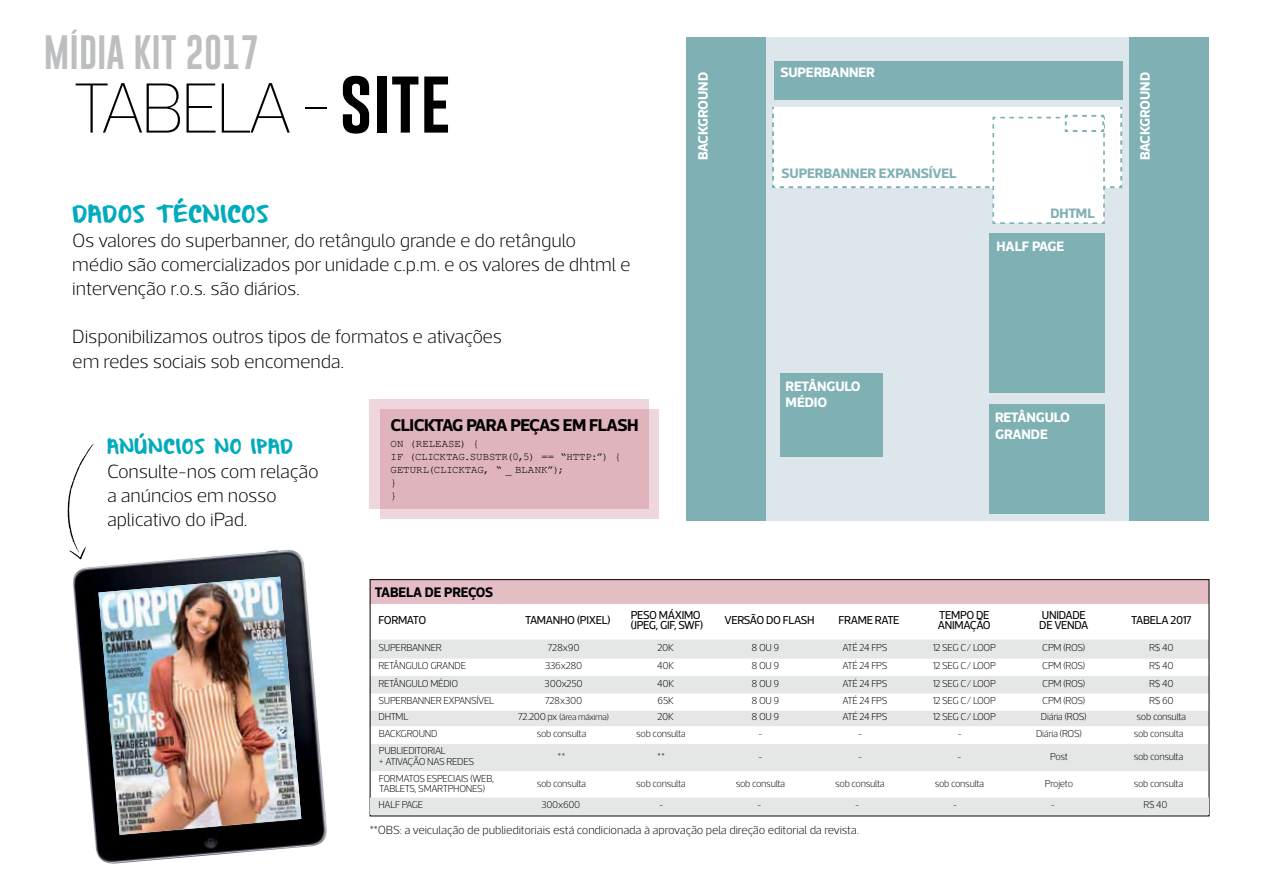
<style>
.page{position:relative;width:1263px;height:893px;background:#fff}
.page>*{position:absolute;margin:0;border:0;box-sizing:border-box;transform-origin:0 0}
.t1{font:100 72.15px "Acto";letter-spacing:-.06em;color:#000}
.t2{font:35.25px "Gobold";color:#bcbec0}
.t3{font:200 19.5px/24px "Acto";letter-spacing:-.01em;color:#000}
.t4{font:19.5px "From Where You Are";letter-spacing:.02em;color:#00abbd}
.t5{font:700 17.4px "Acto";letter-spacing:-.04em;color:#000}
.t6{font:16.5px "From Where You Are";letter-spacing:.02em;color:#00abbd}
.t7{font:700 14.1px "Acto";letter-spacing:-.015em;color:#000}
.t8{font:700 13.95px/16.6px "Acto";letter-spacing:-.01em;color:#fff}
.t9{font:700 13.95px "Acto";letter-spacing:-.01em;color:#7eb0b4}
.t10{font:200 12px "Acto";letter-spacing:-.01em;color:#000}
.t11{font:11.7px/10.2px "Acto";letter-spacing:-.03em;color:#000}
.t12{font:10.8px/12.9px "Courier New";letter-spacing:-.015em;color:#000}
.t13{font:200 10.2px/10.2px "Acto";letter-spacing:-.03em;color:#000}
.t14{font:200 10.05px "Acto";letter-spacing:-.03em;color:#000}
.t15{font:200 9.15px "Acto";letter-spacing:-.035em;color:#000}
.s1{font-family:"Gobold";font-weight:400;font-size:66.15px}
.s2{font-size:10.2px}
.s3{color:#fff}
</style>
<div class="page">
<svg style="left:370px;top:579px;width:839px;height:25px;background:#dbb5bc"></svg>
<svg style="left:370px;top:640px;width:839px;height:86px;fill:#e5e6e6"></svg>
<div style="left:370px;top:744px;width:838px;height:27px;background:#e5e6e6"></div>
<div style="left:380px;top:410px;width:279px;height:109px;background:#efd6dc"></div>
<div style="left:370px;top:400px;width:279px;height:109px;background:#e0aeb9"></div>
<svg style="left:68px;top:444px;width:26px;height:109px"></svg>
<img style="left:72px;top:550px;width:255px;height:314px">
<img style="left:98px;top:577px;width:203px;height:258px">
<div style="left:687px;top:38px;width:520px;height:483px;background:#dce6eb"></div>
<div style="left:686px;top:38px;width:79px;height:483px;background:#7eb0b4"></div>
<div style="left:1130px;top:38px;width:79px;height:483px;background:#7eb0b4"></div>
<div style="left:774px;top:61px;width:348px;height:38px;background:#7eb0b4"></div>
<div style="left:989px;top:404px;width:116px;height:110px;background:#7eb0b4"></div>
<div style="left:780px;top:373px;width:102px;height:84px;background:#7eb0b4"></div>
<div style="left:989px;top:233px;width:116px;height:159px;background:#7eb0b4"></div>
<svg style="left:772px;top:107px;width:351px;height:117px"></svg>
<div style="left:370px;top:797px;width:839px;height:18px;background:#e5e6e6"></div>
<h2 class="t2" style="left:44px;top:29px;width:217px">MÍDIA KIT 2017</h2>
<h1 class="t1" style="left:72px;top:68px;width:380px">TABELA - <span class="s1">site</span></h1>
<h3 class="t4" style="left:72px;top:205px;width:198px">DADOS TÉCNICOS</h3>
<h3 class="t3" style="left:72px;top:229px;width:560px">Os valores do superbanner, do retângulo grande e do retângulo médio são comercializados por unidade c.p.m. e os valores de dhtml e intervenção r.o.s. são diários.</h3>
<h3 class="t3" style="left:72px;top:325px;width:431px">Disponibilizamos outros tipos de formatos e ativações em redes sociais sob encomenda.</h3>
<h3 class="t6" style="left:107px;top:438px;width:188px">ANÚNCIOS NO IPAD</h3>
<h3 class="t3" style="left:107px;top:459px;width:213px">Consulte-nos com relação a anúncios em nosso aplicativo do iPad.</h3>
<h3 class="t5" style="left:391px;top:415px;width:249px">CLICKTAG PARA PEÇAS EM FLASH</h3>
<p class="t12" style="left:391px;top:437px;width:232px">ON (RELEASE) {<br>IF (CLICKTAG.SUBSTR(0,5) == “HTTP:”) {<br>GETURL(CLICKTAG, “ _ BLANK”);<br>}<br>}</p>
<h3 class="t8" style="left:780px;top:64px;width:96px">SUPERBANNER</h3>
<h3 class="t8" style="left:694px;top:160px;width:90px;rotate:-90deg">BACKGROUND</h3>
<h3 class="t8" style="left:1136px;top:160px;width:90px;rotate:-90deg">BACKGROUND</h3>
<h3 class="t9" style="left:781px;top:164px;width:177px">SUPERBANNER EXPANSÍVEL</h3>
<h3 class="t9" style="left:1050px;top:205px;width:46px">DHTML</h3>
<h3 class="t8" style="left:996px;top:238px;width:69px">HALF PAGE</h3>
<h3 class="t8" style="left:786px;top:377px;width:77px">RETÂNGULO<br>MÉDIO</h3>
<h3 class="t8" style="left:995px;top:409px;width:77px">RETÂNGULO<br>GRANDE</h3>
<h3 class="t7" style="left:375px;top:584px;width:120px">TABELA DE PREÇOS</h3>
<p class="t11" style="left:378px;top:615px;width:49px">FORMATO</p>
<p class="t11" style="left:525px;top:615px;width:87px">TAMANHO (PIXEL)</p>
<p class="t11" style="left:630px;top:610px;width:74px">PESO MÁXIMO (JPEG, GIF, SWF)</p>
<p class="t11" style="left:724px;top:615px;width:91px">VERSÃO DO FLASH</p>
<p class="t11" style="left:838px;top:615px;width:62px">FRAME RATE</p>
<p class="t11" style="left:938px;top:610px;width:54px">TEMPO DE<br>ANIMAÇÃO</p>
<p class="t11" style="left:1039px;top:610px;width:51px">UNIDADE<br>DE VENDA</p>
<p class="t11" style="left:1131px;top:615px;width:62px">TABELA 2017</p>
<p class="t13" style="left:378px;top:642px;width:65px">SUPERBANNER</p>
<p class="t13" style="left:548px;top:642px;width:33px">728x90</p>
<p class="t13" style="left:657px;top:642px;width:18px">20K</p>
<p class="t13" style="left:751px;top:642px;width:29px">8 OU 9</p>
<p class="t13" style="left:842px;top:642px;width:46px">ATÉ 24 FPS</p>
<p class="t13" style="left:933px;top:642px;width:65px">12 SEG C/ LOOP</p>
<p class="t13" style="left:1042px;top:642px;width:45px">CPM (ROS)</p>
<p class="t13" style="left:1149px;top:642px;width:26px">R$ 40</p>
<p class="t13" style="left:378px;top:661px;width:89px">RETÂNGULO GRANDE</p>
<p class="t13" style="left:545px;top:661px;width:39px">336x280</p>
<p class="t13" style="left:657px;top:661px;width:19px">40K</p>
<p class="t13" style="left:751px;top:661px;width:29px">8 OU 9</p>
<p class="t13" style="left:842px;top:661px;width:46px">ATÉ 24 FPS</p>
<p class="t13" style="left:933px;top:661px;width:65px">12 SEG C/ LOOP</p>
<p class="t13" style="left:1042px;top:661px;width:45px">CPM (ROS)</p>
<p class="t13" style="left:1149px;top:661px;width:26px">R$ 40</p>
<p class="t13" style="left:378px;top:678px;width:81px">RETÂNGULO MÉDIO</p>
<p class="t13" style="left:545px;top:678px;width:40px">300x250</p>
<p class="t13" style="left:657px;top:678px;width:19px">40K</p>
<p class="t13" style="left:751px;top:678px;width:29px">8 OU 9</p>
<p class="t13" style="left:842px;top:678px;width:46px">ATÉ 24 FPS</p>
<p class="t13" style="left:933px;top:678px;width:65px">12 SEG C/ LOOP</p>
<p class="t13" style="left:1042px;top:678px;width:45px">CPM (ROS)</p>
<p class="t13" style="left:1149px;top:678px;width:26px">R$ 40</p>
<p class="t13" style="left:378px;top:695px;width:117px">SUPERBANNER EXPANSÍVEL</p>
<p class="t13" style="left:545px;top:695px;width:39px">728x300</p>
<p class="t13" style="left:657px;top:695px;width:18px">65K</p>
<p class="t13" style="left:751px;top:695px;width:29px">8 OU 9</p>
<p class="t13" style="left:842px;top:695px;width:46px">ATÉ 24 FPS</p>
<p class="t13" style="left:933px;top:695px;width:65px">12 SEG C/ LOOP</p>
<p class="t13" style="left:1042px;top:695px;width:45px">CPM (ROS)</p>
<p class="t13" style="left:1149px;top:695px;width:26px">R$ 60</p>
<p class="t13" style="left:378px;top:712px;width:32px">DHTML</p>
<p class="t15" style="left:518px;top:712px;width:93px"><span class="s2">72.200 px</span> (área máxima)</p>
<p class="t13" style="left:657px;top:712px;width:18px">20K</p>
<p class="t13" style="left:751px;top:712px;width:29px">8 OU 9</p>
<p class="t13" style="left:842px;top:712px;width:46px">ATÉ 24 FPS</p>
<p class="t13" style="left:933px;top:712px;width:65px">12 SEG C/ LOOP</p>
<p class="t13" style="left:1041px;top:712px;width:48px">Diária (ROS)</p>
<p class="t13" style="left:1137px;top:712px;width:51px">sob consulta</p>
<p class="t13" style="left:379px;top:729px;width:60px">BACKGROUND</p>
<p class="t13" style="left:537px;top:729px;width:51px">sob consulta</p>
<p class="t13" style="left:636px;top:729px;width:51px">sob consulta</p>
<p class="t13" style="left:758px;top:729px;width:6px">-</p>
<p class="t13" style="left:858px;top:729px;width:6px">-</p>
<p class="t13" style="left:957px;top:729px;width:6px">-</p>
<p class="t13" style="left:1036px;top:729px;width:48px">Diária (ROS)</p>
<p class="t13" style="left:1134px;top:729px;width:51px">sob consulta</p>
<p class="t13" style="left:379px;top:746px;width:97px">PUBLIEDITORIAL<br>+ ATIVAÇÃO NAS REDES</p>
<p class="t13" style="left:558px;top:751px;width:9px">**</p>
<p class="t13" style="left:657px;top:751px;width:9px">**</p>
<p class="t13" style="left:1050px;top:751px;width:19px">Post</p>
<p class="t13" style="left:1134px;top:751px;width:51px">sob consulta</p>
<p class="t13" style="left:371px;top:773px;width:125px;text-indent:8px">FORMATOS ESPECIAIS (WEB, <span class="s3">.....</span>TABLETS, SMARTPHONES)</p>
<p class="t13" style="left:537px;top:778px;width:51px">sob consulta</p>
<p class="t13" style="left:636px;top:778px;width:51px">sob consulta</p>
<p class="t13" style="left:736px;top:778px;width:51px">sob consulta</p>
<p class="t13" style="left:835px;top:778px;width:51px">sob consulta</p>
<p class="t13" style="left:935px;top:778px;width:51px">sob consulta</p>
<p class="t13" style="left:1045px;top:778px;width:30px">Projeto</p>
<p class="t13" style="left:1134px;top:778px;width:51px">sob consulta</p>
<p class="t14" style="left:379px;top:799px;width:46px">HALF PAGE</p>
<p class="t14" style="left:541px;top:799px;width:41px">300x600</p>
<p class="t14" style="left:659px;top:799px;width:6px">-</p>
<p class="t14" style="left:757px;top:799px;width:6px">-</p>
<p class="t14" style="left:855px;top:799px;width:6px">-</p>
<p class="t14" style="left:953px;top:799px;width:6px">-</p>
<p class="t14" style="left:1051px;top:799px;width:6px">-</p>
<p class="t14" style="left:1143px;top:799px;width:26px">R$ 40</p>
<p class="t10" style="left:370px;top:823px;width:491px">**OBS: a veiculação de publieditoriais está condicionada à aprovação pela direção editorial da revista.</p>
</div>
